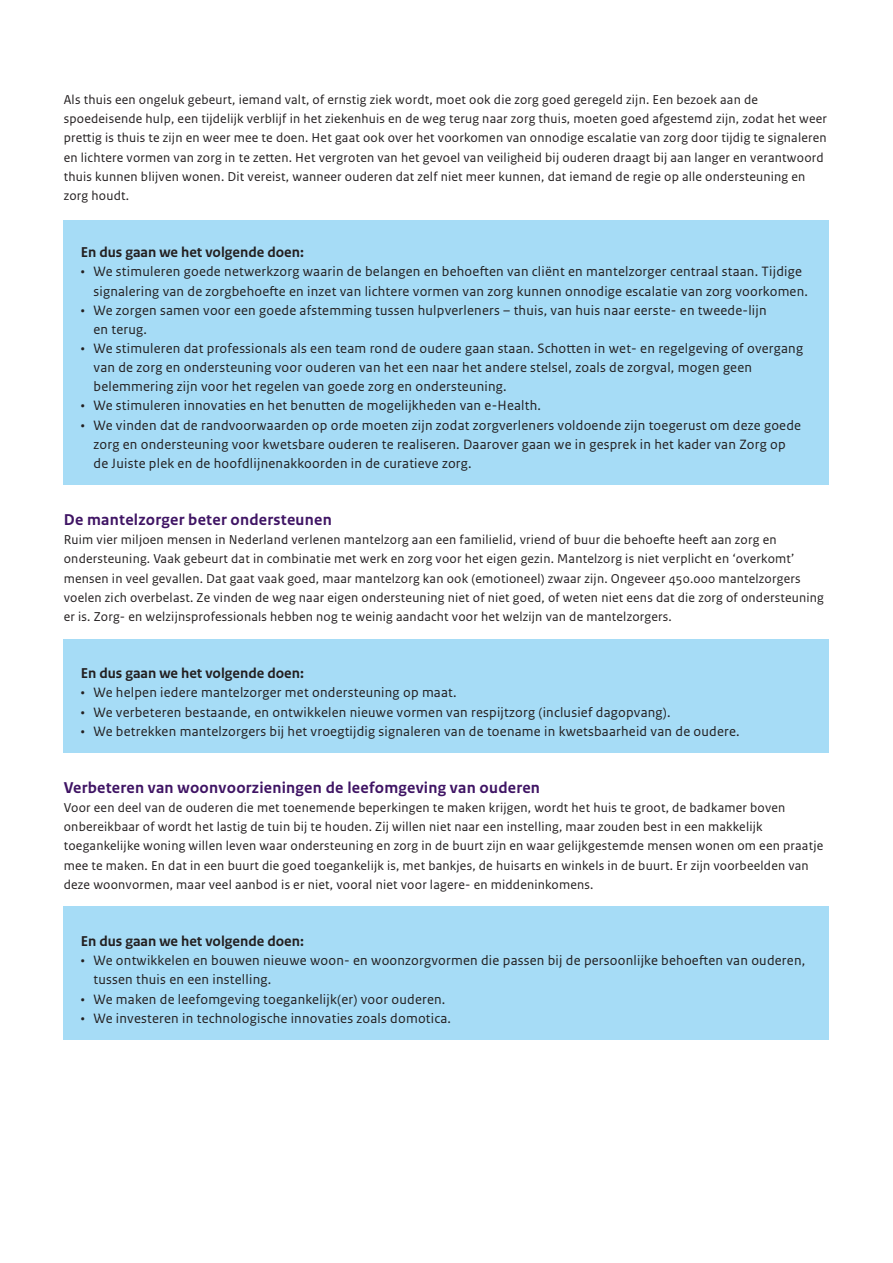
<style>
.page{position:relative;width:893px;height:1263px;background:#fff}
.page>*{position:absolute;margin:0;border:0;box-sizing:border-box;transform-origin:0 0}
.t1{font:700 16.5px "Rijksoverheid Sans Text";letter-spacing:.015em;color:#3f1464}
.t2{font:700 15px "Rijksoverheid Sans Text";color:#231f20}
.t3{font:14.25px/19.2px "Rijksoverheid Sans Text";letter-spacing:.015em;color:#231f20}
.t4{font:13.5px/19.2px "Rijksoverheid Sans Text";letter-spacing:.015em;color:#231f20}
</style>
<div class="page">
<div style="left:64px;top:220px;width:765px;height:265px;background:#a6dcf6"></div>
<div style="left:64px;top:639px;width:765px;height:114px;background:#a6dcf6"></div>
<div style="left:64px;top:907px;width:765px;height:133px;background:#a6dcf6"></div>
<p class="t4" style="left:64px;top:90px;width:765px">Als thuis een ongeluk gebeurt, iemand valt, of ernstig ziek wordt, moet ook die zorg goed geregeld zijn. Een bezoek aan de spoedeisende hulp, een tijdelijk verblijf in het ziekenhuis en de weg terug naar zorg thuis, moeten goed afgestemd zijn, zodat het weer prettig is thuis te zijn en weer mee te doen. Het gaat ook over het voorkomen van onnodige escalatie van zorg door tijdig te signaleren en lichtere vormen van zorg in te zetten. Het vergroten van het gevoel van veiligheid bij ouderen draagt bij aan langer en verantwoord thuis kunnen blijven wonen. Dit vereist, wanneer ouderen dat zelf niet meer kunnen, dat iemand de regie op alle ondersteuning en zorg houdt.</p>
<p class="t2" style="left:81px;top:244px;width:225px">En dus gaan we het volgende doen:</p>
<p class="t3" style="left:94px;top:262px;width:716px;text-indent:-13px">• We stimuleren goede netwerkzorg waarin de belangen en behoeften van cliënt en mantelzorger centraal staan. Tijdige signalering van de zorgbehoefte en inzet van lichtere vormen van zorg kunnen onnodige escalatie van zorg voorkomen.</p>
<p class="t3" style="left:94px;top:301px;width:675px;text-indent:-13px">• We zorgen samen voor een goede afstemming tussen hulpverleners – thuis, van huis naar eerste- en tweede-lijn en terug.</p>
<p class="t3" style="left:94px;top:339px;width:711px;text-indent:-13px">• We stimuleren dat professionals als een team rond de oudere gaan staan. Schotten in wet- en regelgeving of overgang van de zorg en ondersteuning voor ouderen van het een naar het andere stelsel, zoals de zorgval, mogen geen belemmering zijn voor het regelen van goede zorg en ondersteuning.</p>
<p class="t3" style="left:81px;top:396px;width:462px">• We stimuleren innovaties en het benutten de mogelijkheden van e-Health.</p>
<p class="t3" style="left:94px;top:415px;width:709px;text-indent:-13px">• We vinden dat de randvoorwaarden op orde moeten zijn zodat zorgverleners voldoende zijn toegerust om deze goede zorg en ondersteuning voor kwetsbare ouderen te realiseren. Daarover gaan we in gesprek in het kader van Zorg op de Juiste plek en de hoofdlijnenakkoorden in de curatieve zorg.</p>
<p class="t1" style="left:64px;top:510px;width:269px">De mantelzorger beter ondersteunen</p>
<p class="t4" style="left:64px;top:530px;width:762px">Ruim vier miljoen mensen in Nederland verlenen mantelzorg aan een familielid, vriend of buur die behoefte heeft aan zorg en ondersteuning. Vaak gebeurt dat in combinatie met werk en zorg voor het eigen gezin. Mantelzorg is niet verplicht en ‘overkomt’ mensen in veel gevallen. Dat gaat vaak goed, maar mantelzorg kan ook (emotioneel) zwaar zijn. Ongeveer 450.000 mantelzorgers voelen zich overbelast. Ze vinden de weg naar eigen ondersteuning niet of niet goed, of weten niet eens dat die zorg of ondersteuning er is. Zorg- en welzijnsprofessionals hebben nog te weinig aandacht voor het welzijn van de mantelzorgers.</p>
<p class="t2" style="left:81px;top:665px;width:225px">En dus gaan we het volgende doen:</p>
<p class="t3" style="left:81px;top:683px;width:377px">• We helpen iedere mantelzorger met ondersteuning op maat.</p>
<p class="t3" style="left:81px;top:702px;width:591px">• We verbeteren bestaande, en ontwikkelen nieuwe vormen van respijtzorg (inclusief dagopvang).</p>
<p class="t3" style="left:81px;top:722px;width:660px">• We betrekken mantelzorgers bij het vroegtijdig signaleren van de toename in kwetsbaarheid van de oudere.</p>
<p class="t1" style="left:64px;top:778px;width:478px">Verbeteren van woonvoorzieningen de leefomgeving van ouderen</p>
<p class="t4" style="left:64px;top:798px;width:761px">Voor een deel van de ouderen die met toenemende beperkingen te maken krijgen, wordt het huis te groot, de badkamer boven onbereikbaar of wordt het lastig de tuin bij te houden. Zij willen niet naar een instelling, maar zouden best in een makkelijk toegankelijke woning willen leven waar ondersteuning en zorg in de buurt zijn en waar gelijkgestemde mensen wonen om een praatje mee te maken. En dat in een buurt die goed toegankelijk is, met bankjes, de huisarts en winkels in de buurt. Er zijn voorbeelden van deze woonvormen, maar veel aanbod is er niet, vooral niet voor lagere- en middeninkomens.</p>
<p class="t2" style="left:81px;top:933px;width:225px">En dus gaan we het volgende doen:</p>
<p class="t3" style="left:94px;top:951px;width:713px;text-indent:-13px">• We ontwikkelen en bouwen nieuwe woon- en woonzorgvormen die passen bij de persoonlijke behoeften van ouderen, tussen thuis en een instelling.</p>
<p class="t3" style="left:81px;top:989px;width:366px">• We maken de leefomgeving toegankelijk(er) voor ouderen.</p>
<p class="t3" style="left:81px;top:1009px;width:372px">• We investeren in technologische innovaties zoals domotica.</p>
</div>
